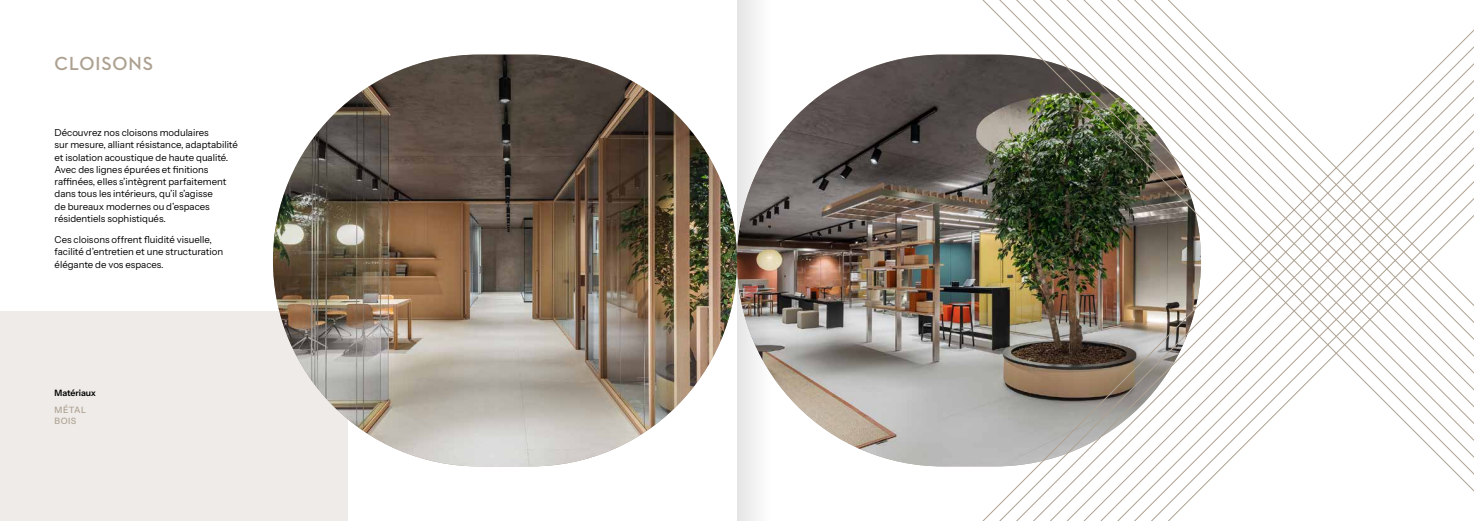
<style>
.page{position:relative;width:1474px;height:521px;background:#fff}
.page>*{position:absolute;margin:0;border:0;box-sizing:border-box;transform-origin:0 0}
.t1{font:700 19.25px "Neutra Disp";letter-spacing:.05em;color:#ada191}
.t2{font:9.62px/12.2px "Instrument Sans";color:#000}
.t3{font:600 8.75px "Instrument Sans";letter-spacing:-.015em;color:#000}
.t4{font:500 8.75px/10.5px "Instrument Sans";letter-spacing:.06em;color:#ada191}
</style>
<div class="page">
<div style="left:0;top:311px;width:348px;height:210px;background:#eeebe8"></div>
<img style="left:273px;top:55px;width:464px;height:411px;border-radius:206px">
<img style="left:737px;top:55px;width:463px;height:411px;border-radius:206px">
<img style="left:936px;top:0;width:537px;height:521px">
<svg style="left:737px;top:0;width:47px;height:521px"></svg>
<h1 class="t1" style="left:55px;top:52px;width:100px">CLOISONS</h1>
<p class="t2" style="left:55px;top:127px;width:185px">Découvrez nos cloisons modulaires<br>sur mesure, alliant résistance, adaptabilité et isolation acoustique de haute qualité.<br>Avec des lignes épurées et finitions raffinées, elles s’intègrent parfaitement dans tous les intérieurs, qu’il s’agisse<br>de bureaux modernes ou d’espaces résidentiels sophistiqués.</p>
<p class="t2" style="left:55px;top:233px;width:170px">Ces cloisons offrent fluidité visuelle, facilité d’entretien et une structuration élégante de vos espaces.</p>
<p class="t3" style="left:55px;top:387px;width:43px">Matériaux</p>
<p class="t4" style="left:55px;top:405px;width:33px">MÉTAL<br>BOIS</p>
</div>
